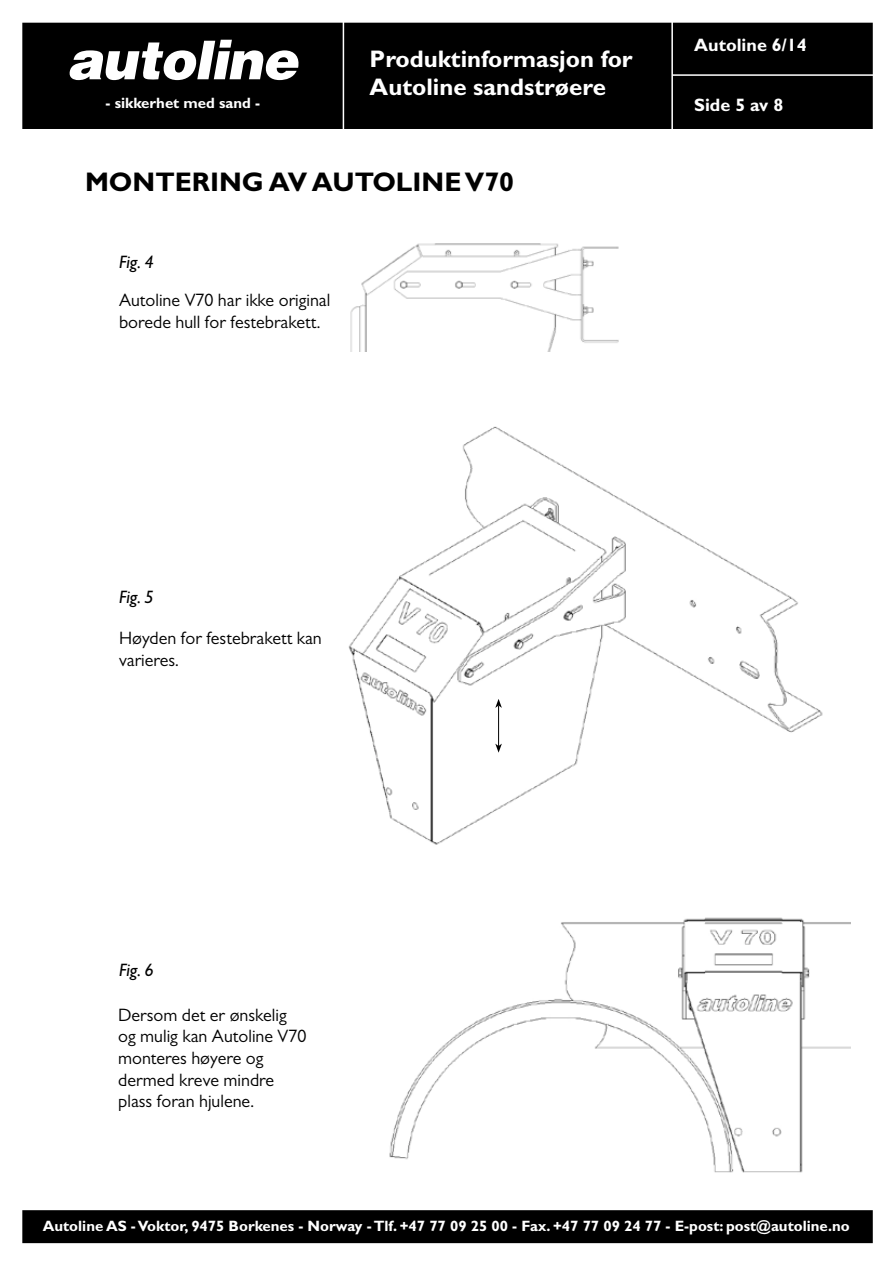
<style>
.page{position:relative;width:893px;height:1263px;background:#fff}
.page>*{position:absolute;margin:0;border:0;box-sizing:border-box;transform-origin:0 0}
.t1{font:700 27px "Gill Sans";color:#000}
.t2{font:700 24px/28.8px "Gill Sans";color:#fff}
.t3{font:18px/21.6px "Gill Sans";color:#000}
.t4{font:700 18px "Gill Sans";color:#fff}
.t5{font:italic 18px "Gill Sans";color:#000}
.t6{font:700 15px "Gill Sans";color:#fff}
</style>
<div class="page">
<div style="left:23px;top:1211px;width:849px;height:31px;background:#000"></div>
<div style="left:22px;top:1210px;width:851px;height:33px;border:2px solid #000"></div>
<div style="left:23px;top:23px;width:849px;height:105px;background:#000"></div>
<div style="left:22px;top:23px;width:851px;height:106px;border:2px solid #000"></div>
<svg style="left:69px;top:40px;width:230px;height:40px"></svg>
<hr style="left:343px;top:21px;width:1px;height:133px;background:#fff">
<hr style="left:671px;top:21px;width:2px;height:133px;background:#fff">
<hr style="left:672px;top:74px;width:207px;height:2px;background:#fff">
<img style="left:350px;top:243px;width:269px;height:109px">
<img style="left:389px;top:917px;width:461px;height:256px">
<img style="left:348px;top:426px;width:475px;height:419px">
<hr style="left:498px;top:705px;width:1px;height:41px;background:#000">
<svg style="left:495px;top:699px;width:7px;height:9px"></svg>
<svg style="left:495px;top:744px;width:7px;height:9px"></svg>
<p class="t6" style="left:106px;top:94px;width:156px">- sikkerhet med sand -</p>
<h2 class="t2" style="left:370px;top:44px;width:265px">Produktinformasjon for<br>Autoline sandstrøere</h2>
<h1 class="t1" style="left:85px;top:166px;width:431px">MONTERING AV AUTOLINE V70</h1>
<p class="t5" style="left:119px;top:252px;width:36px">Fig. 4</p>
<p class="t3" style="left:119px;top:289px;width:213px">Autoline V70 har ikke original borede hull for festebrakett.</p>
<p class="t4" style="left:694px;top:35px;width:114px">Autoline 6/14</p>
<p class="t4" style="left:694px;top:94px;width:91px">Side 5 av 8</p>
<p class="t5" style="left:119px;top:587px;width:36px">Fig. 5</p>
<p class="t3" style="left:119px;top:627px;width:204px">Høyden for festebrakett kan varieres.</p>
<p class="t5" style="left:119px;top:960px;width:36px">Fig. 6</p>
<p class="t3" style="left:118px;top:1004px;width:190px">Dersom det er ønskelig og mulig kan Autoline V70 monteres høyere og dermed kreve mindre plass foran hjulene.</p>
<p class="t6" style="left:43px;top:1217px;width:809px">Autoline AS - Voktor, 9475 Borkenes - Norway - Tlf. +47 77 09 25 00 - Fax. +47 77 09 24 77 - E-post: post@autoline.no</p>
</div>
